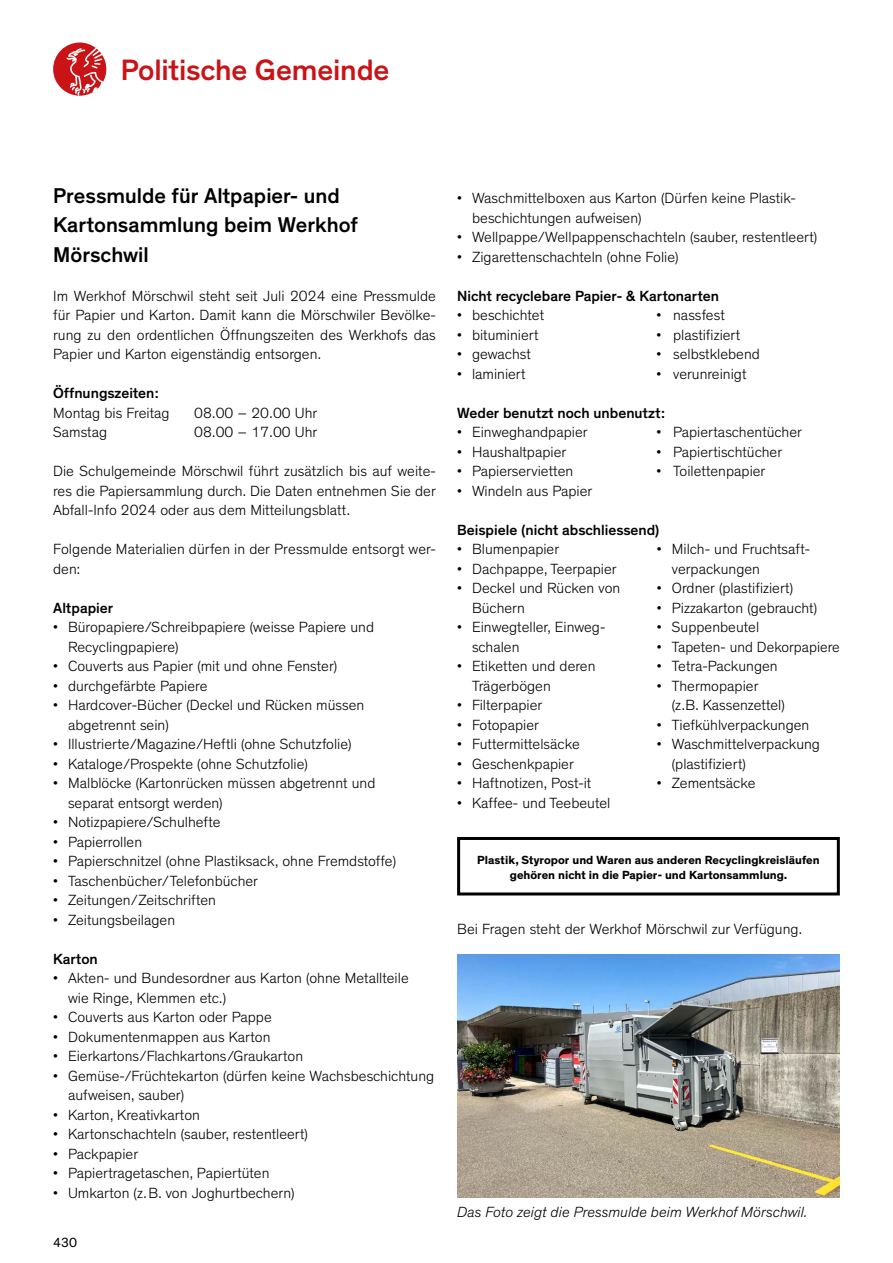
<style>
.page{position:relative;width:893px;height:1263px;background:#fff}
.page>*{position:absolute;margin:0;border:0;box-sizing:border-box;transform-origin:0 0}
.t1{font:500 30px "Theinhardt";letter-spacing:-.005em;color:#ca1317}
.t2{font:500 21.75px/29.2px "Theinhardt";color:#000}
.t3{font:300 15px/19.5px "Theinhardt";color:#000}
.t4{font:500 15px "Theinhardt";color:#000}
.t5{font:italic 300 15px "Theinhardt";color:#000}
.t6{font:13.5px "Theinhardt";color:#000}
.t7{font:700 12px/15px "Theinhardt";color:#000;text-align:center}
</style>
<div class="page">
<div style="left:457px;top:837px;width:383px;height:58px;border:3px solid #000"></div>
<img style="left:457px;top:954px;width:383px;height:244px">
<svg style="left:53px;top:43px;width:53px;height:53px"></svg>
<h1 class="t1" style="left:121px;top:52px;width:270px">Politische Gemeinde</h1>
<h2 class="t2" style="left:53px;top:182px;width:306px">Pressmulde für Altpapier- und<br>Kartonsammlung beim Werkhof<br>Mörschwil</h2>
<p class="t3" style="left:53px;top:286px;width:384px;text-align:justify">Im Werkhof Mörschwil steht seit Juli 2024 eine Pressmulde für Papier und Karton. Damit kann die Mörschwiler Bevölke&shy;rung zu den ordentlichen Öffnungszeiten des Werkhofs das Papier und Karton eigenständig entsorgen.</p>
<p class="t4" style="left:53px;top:384px;width:107px">Öffnungszeiten:</p>
<p class="t3" style="left:53px;top:403px;width:118px">Montag bis Freitag</p>
<p class="t3" style="left:194px;top:403px;width:125px">08.00 – 20.00 Uhr</p>
<p class="t3" style="left:53px;top:423px;width:56px">Samstag</p>
<p class="t3" style="left:194px;top:423px;width:125px">08.00 – 17.00 Uhr</p>
<p class="t3" style="left:53px;top:462px;width:384px;text-align:justify">Die Schulgemeinde Mörschwil führt zusätzlich bis auf weite&shy;res die Papiersammlung durch. Die Daten entnehmen Sie der Abfall-Info 2024 oder aus dem Mitteilungsblatt.</p>
<p class="t3" style="left:53px;top:540px;width:384px">Folgende Materialien dürfen in der Pressmulde entsorgt wer&shy;den:</p>
<p class="t4" style="left:53px;top:599px;width:61px">Altpapier</p>
<p class="t3" style="left:68px;top:618px;width:308px;text-indent:-15px">• Büropapiere/Schreibpapiere (weisse Papiere und<br>Recyclingpapiere)</p>
<p class="t3" style="left:53px;top:657px;width:286px">• Couverts aus Papier (mit und ohne Fenster)</p>
<p class="t3" style="left:53px;top:676px;width:156px">• durchgefärbte Papiere</p>
<p class="t3" style="left:68px;top:696px;width:298px;text-indent:-15px">• Hardcover-Bücher (Deckel und Rücken müssen abgetrennt sein)</p>
<p class="t3" style="left:53px;top:735px;width:300px">• Illustrierte/Magazine/Heftli (ohne Schutzfolie)</p>
<p class="t3" style="left:53px;top:754px;width:256px">• Kataloge/Prospekte (ohne Schutzfolie)</p>
<p class="t3" style="left:68px;top:774px;width:309px;text-indent:-15px">• Malblöcke (Kartonrücken müssen abgetrennt und separat entsorgt werden)</p>
<p class="t3" style="left:53px;top:813px;width:169px">• Notizpapiere/Schulhefte</p>
<p class="t3" style="left:53px;top:832px;width:91px">• Papierrollen</p>
<p class="t3" style="left:53px;top:852px;width:344px">• Papierschnitzel (ohne Plastiksack, ohne Fremdstoffe)</p>
<p class="t3" style="left:53px;top:871px;width:206px">• Taschenbücher/Telefonbücher</p>
<p class="t3" style="left:53px;top:891px;width:164px">• Zeitungen/Zeitschriften</p>
<p class="t3" style="left:53px;top:910px;width:123px">• Zeitungsbeilagen</p>
<p class="t4" style="left:53px;top:950px;width:46px">Karton</p>
<p class="t3" style="left:68px;top:969px;width:342px;text-indent:-15px">• Akten- und Bundesordner aus Karton (ohne Metallteile wie Ringe, Klemmen etc.)</p>
<p class="t3" style="left:53px;top:1008px;width:220px">• Couverts aus Karton oder Pappe</p>
<p class="t3" style="left:53px;top:1027px;width:219px">• Dokumentenmappen aus Karton</p>
<p class="t3" style="left:53px;top:1047px;width:252px">• Eierkartons/Flachkartons/Graukarton</p>
<p class="t3" style="left:68px;top:1066px;width:368px;text-indent:-15px">• Gemüse-/Früchtekarton (dürfen keine Wachsbeschichtung aufweisen, sauber)</p>
<p class="t3" style="left:53px;top:1105px;width:148px">• Karton, Kreativkarton</p>
<p class="t3" style="left:53px;top:1125px;width:256px">• Kartonschachteln (sauber, restentleert)</p>
<p class="t3" style="left:53px;top:1144px;width:86px">• Packpapier</p>
<p class="t3" style="left:53px;top:1164px;width:218px">• Papiertragetaschen, Papiertüten</p>
<p class="t3" style="left:53px;top:1183px;width:243px">• Umkarton (z.B. von Joghurtbechern)</p>
<p class="t6" style="left:53px;top:1234px;width:25px">430</p>
<p class="t3" style="left:472px;top:189px;width:325px;text-indent:-15px">• Waschmittelboxen aus Karton (Dürfen keine Plastik&shy;beschichtungen aufweisen)</p>
<p class="t3" style="left:457px;top:228px;width:362px">• Wellpappe/Wellpappenschachteln (sauber, restentleert)</p>
<p class="t3" style="left:457px;top:247px;width:223px">• Zigarettenschachteln (ohne Folie)</p>
<p class="t4" style="left:457px;top:287px;width:263px">Nicht recyclebare Papier- &amp; Kartonarten</p>
<p class="t3" style="left:457px;top:306px;width:88px">• beschichtet</p>
<p class="t3" style="left:657px;top:306px;width:70px">• nassfest</p>
<p class="t3" style="left:457px;top:325px;width:83px">• bituminiert</p>
<p class="t3" style="left:657px;top:325px;width:85px">• plastifiziert</p>
<p class="t3" style="left:457px;top:345px;width:75px">• gewachst</p>
<p class="t3" style="left:657px;top:345px;width:105px">• selbstklebend</p>
<p class="t3" style="left:457px;top:364px;width:70px">• laminiert</p>
<p class="t3" style="left:657px;top:364px;width:91px">• verunreinigt</p>
<p class="t4" style="left:457px;top:404px;width:209px">Weder benutzt noch unbenutzt:</p>
<p class="t3" style="left:457px;top:423px;width:132px">• Einweghandpapier</p>
<p class="t3" style="left:657px;top:423px;width:147px">• Papiertaschentücher</p>
<p class="t3" style="left:457px;top:442px;width:111px">• Haushaltpapier</p>
<p class="t3" style="left:657px;top:442px;width:127px">• Papiertischtücher</p>
<p class="t3" style="left:457px;top:462px;width:118px">• Papierservietten</p>
<p class="t3" style="left:657px;top:462px;width:110px">• Toilettenpapier</p>
<p class="t3" style="left:457px;top:481px;width:137px">• Windeln aus Papier</p>
<p class="t4" style="left:457px;top:521px;width:204px">Beispiele (nicht abschliessend)</p>
<p class="t3" style="left:457px;top:540px;width:104px">• Blumenpapier</p>
<p class="t3" style="left:457px;top:559px;width:161px">• Dachpappe, Teerpapier</p>
<p class="t3" style="left:472px;top:579px;width:150px;text-indent:-15px">• Deckel und Rücken von<br>Büchern</p>
<p class="t3" style="left:472px;top:618px;width:135px;text-indent:-15px">• Einwegteller, Einweg&shy;schalen</p>
<p class="t3" style="left:472px;top:657px;width:125px;text-indent:-15px">• Etiketten und deren<br>Trägerbögen</p>
<p class="t3" style="left:457px;top:696px;width:87px">• Filterpapier</p>
<p class="t3" style="left:457px;top:715px;width:83px">• Fotopapier</p>
<p class="t3" style="left:457px;top:735px;width:124px">• Futtermittelsäcke</p>
<p class="t3" style="left:457px;top:754px;width:118px">• Geschenkpapier</p>
<p class="t3" style="left:457px;top:774px;width:136px">• Haftnotizen, Post-it</p>
<p class="t3" style="left:457px;top:793px;width:155px">• Kaffee- und Teebeutel</p>
<p class="t3" style="left:672px;top:540px;width:140px;text-indent:-15px">• Milch- und Fruchtsaft&shy;verpackungen</p>
<p class="t3" style="left:657px;top:579px;width:138px">• Ordner (plastifiziert)</p>
<p class="t3" style="left:657px;top:598px;width:162px">• Pizzakarton (gebraucht)</p>
<p class="t3" style="left:657px;top:618px;width:104px">• Suppenbeutel</p>
<p class="t3" style="left:657px;top:637px;width:184px">• Tapeten- und Dekorpapiere</p>
<p class="t3" style="left:657px;top:657px;width:122px">• Tetra-Packungen</p>
<p class="t3" style="left:672px;top:676px;width:114px;text-indent:-15px">• Thermopapier (z.B. Kassenzettel)</p>
<p class="t3" style="left:657px;top:715px;width:154px">• Tiefkühlverpackungen</p>
<p class="t3" style="left:672px;top:735px;width:150px;text-indent:-15px">• Waschmittelverpackung (plastifiziert)</p>
<p class="t3" style="left:657px;top:774px;width:100px">• Zementsäcke</p>
<p class="t7" style="left:477px;top:852px;width:344px">Plastik, Styropor und Waren aus anderen Recyclingkreisläufen gehören nicht in die Papier- und Kartonsammlung.</p>
<p class="t3" style="left:457px;top:920px;width:347px">Bei Fragen steht der Werkhof Mörschwil zur Verfügung.</p>
<p class="t5" style="left:457px;top:1203px;width:352px">Das Foto zeigt die Pressmulde beim Werkhof Mörschwil.</p>
</div>
